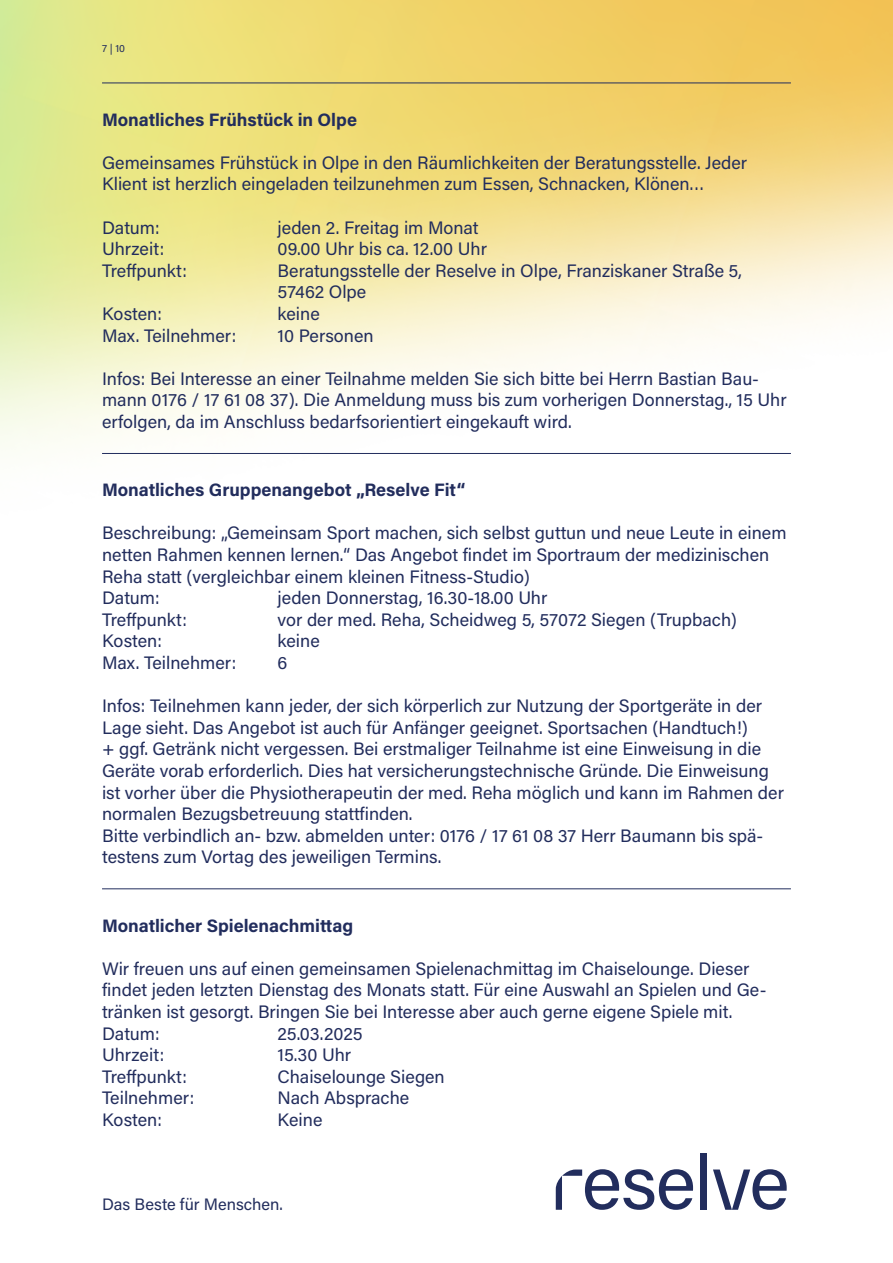
<style>
.page{position:relative;width:893px;height:1263px;background:#fff}
.page>*{position:absolute;margin:0;border:0;box-sizing:border-box;transform-origin:0 0}
.t1{font:18px/21.6px "Acumin Pro";color:#222d5d}
.t2{font:700 18px "Acumin Pro";color:#222d5d}
.t3{font:16.5px "Acumin Pro";color:#222d5d}
.t4{font:10.5px "Acumin Pro";color:#222d5d}
</style>
<div class="page">
<img style="left:0;top:0;width:893px;height:450px">
<div style="left:700px;top:1153px;width:7px;height:57px;background:#222d5d"></div>
<svg style="left:713px;top:1169px;width:74px;height:41px"></svg>
<svg style="left:556px;top:1169px;width:137px;height:41px"></svg>
<hr style="left:102px;top:83px;width:689px;height:1px;background:#222d5d">
<hr style="left:102px;top:453px;width:689px;height:1px;background:#222d5d">
<hr style="left:102px;top:888px;width:689px;height:1px;background:#222d5d">
<p class="t4" style="left:102px;top:41px;width:25px">7 | 10</p>
<p class="t2" style="left:102px;top:107px;width:257px">Monatliches Frühstück in Olpe</p>
<p class="t1" style="left:102px;top:151px;width:647px">Gemeinsames Frühstück in Olpe in den Räumlichkeiten der Beratungsstelle. Jeder<br>Klient ist herzlich eingeladen teilzunehmen zum Essen, Schnacken, Klönen…</p>
<p class="t1" style="left:102px;top:216px;width:59px">Datum:</p>
<p class="t1" style="left:278px;top:216px;width:203px">jeden 2. Freitag im Monat</p>
<p class="t1" style="left:102px;top:237px;width:64px">Uhrzeit:</p>
<p class="t1" style="left:278px;top:237px;width:211px">09.00 Uhr bis ca. 12.00 Uhr</p>
<p class="t1" style="left:102px;top:259px;width:87px">Treffpunkt:</p>
<p class="t1" style="left:278px;top:259px;width:466px">Beratungsstelle der Reselve in Olpe, Franziskaner Straße 5,<br>57462 Olpe</p>
<p class="t1" style="left:102px;top:302px;width:61px">Kosten:</p>
<p class="t1" style="left:278px;top:302px;width:44px">keine</p>
<p class="t1" style="left:102px;top:324px;width:136px">Max. Teilnehmer:</p>
<p class="t1" style="left:278px;top:324px;width:98px">10 Personen</p>
<p class="t1" style="left:102px;top:367px;width:686px">Infos: Bei Interesse an einer Teilnahme melden Sie sich bitte bei Herrn Bastian Bau&shy;mann 0176 / 17 61 08 37). Die Anmeldung muss bis zum vorherigen Donnerstag., 15 Uhr erfolgen, da im Anschluss bedarfsorientiert eingekauft wird.</p>
<p class="t2" style="left:102px;top:477px;width:365px">Monatliches Gruppenangebot „Reselve Fit“</p>
<p class="t1" style="left:102px;top:522px;width:686px">Beschreibung: „Gemeinsam Sport machen, sich selbst guttun und neue Leute in einem netten Rahmen kennen lernen.“ Das Angebot findet im Sportraum der medizinischen Reha statt (vergleichbar einem kleinen Fitness-Studio)<br>Datum:</p>
<p class="t1" style="left:278px;top:586px;width:271px">jeden Donnerstag, 16.30-18.00 Uhr</p>
<p class="t1" style="left:102px;top:608px;width:87px">Treffpunkt:</p>
<p class="t1" style="left:278px;top:608px;width:461px">vor der med. Reha, Scheidweg 5, 57072 Siegen (Trupbach)</p>
<p class="t1" style="left:102px;top:630px;width:61px">Kosten:</p>
<p class="t1" style="left:278px;top:630px;width:44px">keine</p>
<p class="t1" style="left:102px;top:651px;width:136px">Max. Teilnehmer:</p>
<p class="t1" style="left:278px;top:651px;width:11px">6</p>
<p class="t1" style="left:102px;top:694px;width:683px">Infos: Teilnehmen kann jeder, der sich körperlich zur Nutzung der Sportgeräte in der Lage sieht. Das Angebot ist auch für Anfänger geeignet. Sportsachen (Handtuch!)<br>+ ggf. Getränk nicht vergessen. Bei erstmaliger Teilnahme ist eine Einweisung in die Geräte vorab erforderlich. Dies hat versicherungstechnische Gründe. Die Einweisung ist vorher über die Physiotherapeutin der med. Reha möglich und kann im Rahmen der normalen Bezugsbetreuung stattfinden.<br>Bitte verbindlich an- bzw. abmelden unter: 0176 / 17 61 08 37 Herr Baumann bis spä&shy;testens zum Vortag des jeweiligen Termins.</p>
<p class="t2" style="left:102px;top:912px;width:253px">Monatlicher Spielenachmittag</p>
<p class="t1" style="left:102px;top:957px;width:666px">Wir freuen uns auf einen gemeinsamen Spielenachmittag im Chaiselounge. Dieser findet jeden letzten Dienstag des Monats statt. Für eine Auswahl an Spielen und Ge&shy;tränken ist gesorgt. Bringen Sie bei Interesse aber auch gerne eigene Spiele mit.<br>Datum:</p>
<p class="t1" style="left:278px;top:1022px;width:87px">25.03.2025</p>
<p class="t1" style="left:102px;top:1043px;width:64px">Uhrzeit:</p>
<p class="t1" style="left:278px;top:1043px;width:75px">15.30 Uhr</p>
<p class="t1" style="left:102px;top:1065px;width:87px">Treffpunkt:</p>
<p class="t1" style="left:278px;top:1065px;width:169px">Chaiselounge Siegen</p>
<p class="t1" style="left:102px;top:1086px;width:94px">Teilnehmer:</p>
<p class="t1" style="left:278px;top:1086px;width:133px">Nach Absprache</p>
<p class="t1" style="left:102px;top:1108px;width:61px">Kosten:</p>
<p class="t1" style="left:278px;top:1108px;width:46px">Keine</p>
<p class="t3" style="left:102px;top:1192px;width:182px">Das Beste für Menschen.</p>
</div>
